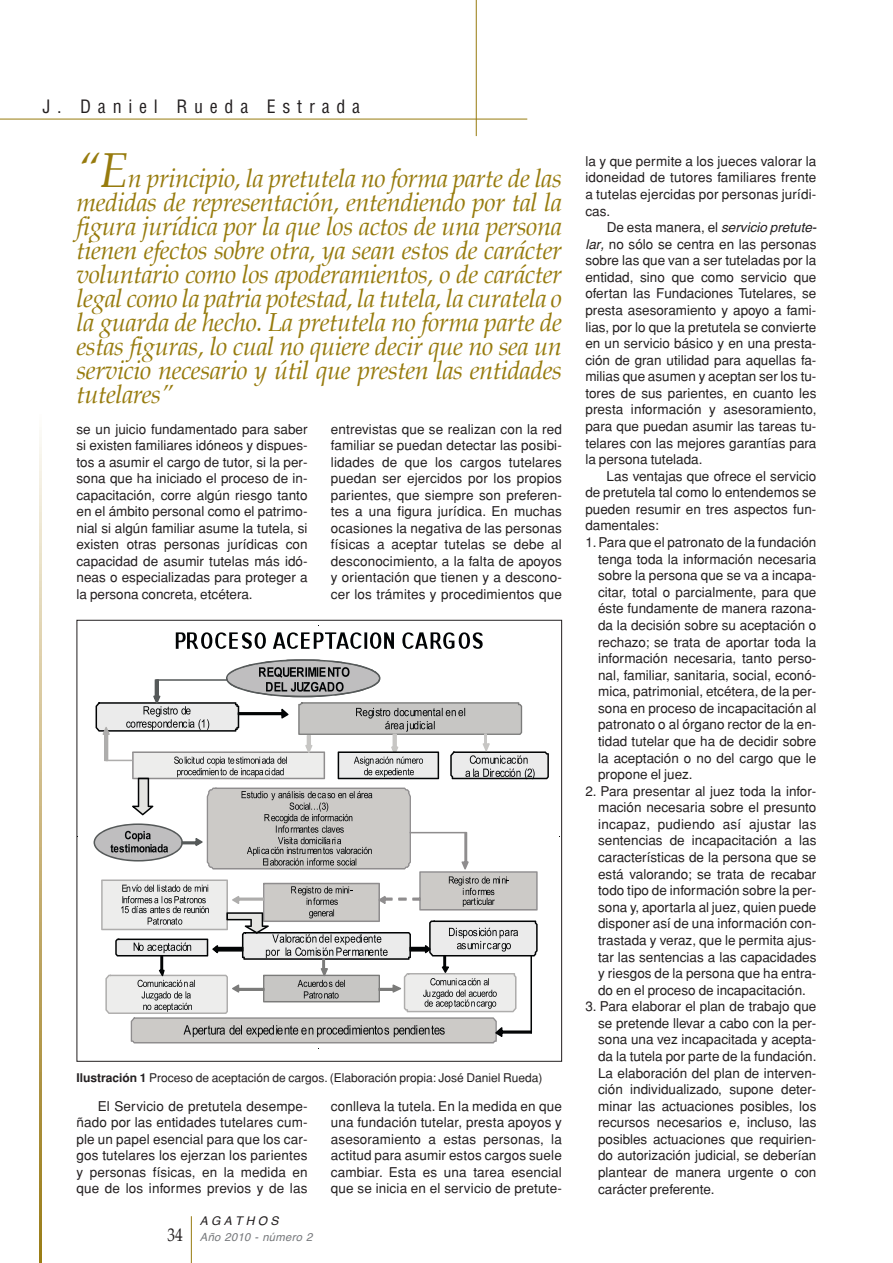
<style>
.page{position:relative;width:893px;height:1263px;background:#fff}
.page>*{position:absolute;margin:0;border:0;box-sizing:border-box;transform-origin:0 0}
.t1{font:italic 25.5px/24px "Palatino";letter-spacing:-.02em;color:#977b0e;text-align:justify}
.t2{font:condensed 18px "Helvetica";letter-spacing:.375em;color:#231f20}
.t3{font:18px "Palatino";color:#231f20;scale:.85 1}
.t4{font:13.5px/16.6px "Helvetica";color:#231f20;text-align:justify}
.t5{font:12px "Helvetica";color:#231f20}
.t6{font:italic 12px "Helvetica";letter-spacing:.28em;color:#231f20}
.t7{font:italic 11.25px "Helvetica";letter-spacing:.03em;color:#76787b}
.s1{font-size:48px}
.s2{font-weight:700}
.s3{font-style:italic}
</style>
<div class="page">
<svg style="left:39px;top:434px;width:2px;height:829px;background:#c8b57d"></svg>
<hr style="left:191px;top:1216px;width:1px;height:47px;background:#977b0e">
<hr style="left:0;top:119px;width:527px;height:1px;background:#977b0e">
<hr style="left:476px;top:0;width:1px;height:136px;background:#977b0e">
<svg style="left:176px;top:632px;width:307px;height:17px"></svg>
<svg style="left:94px;top:659px;width:455px;height:390px"></svg>
<h2 class="t2" style="left:43px;top:96px;width:319px">J. Daniel Rueda Estrada</h2>
<p class="t1" style="left:77px;top:168px;width:487px"><span class="s1">“E</span>n principio, la pretutela no forma parte de las medidas de representación, entendiendo por tal la figura jurídica por la que los actos de una persona tienen efectos sobre otra, ya sean estos de carácter voluntario como los apoderamientos, o de carácter legal como la patria potestad, la tutela, la curatela o la guarda de hecho. La pretutela no forma parte de estas figuras, lo cual no quiere decir que no sea un servicio necesario y útil que presten las entidades tutelares”</p>
<p class="t4" style="left:77px;top:421px;width:233px">se un juicio fundamentado para saber si existen familiares idóneos y dispues&shy;tos a asumir el cargo de tutor, si la per&shy;sona que ha iniciado el proceso de in&shy;capacitación, corre algún riesgo tanto en el ámbito personal como el patrimo&shy;nial si algún familiar asume la tutela, si existen otras personas jurídicas con capacidad de asumir tutelas más idó&shy;neas o especializadas para proteger a la persona concreta, etcétera.</p>
<p class="t4" style="left:331px;top:421px;width:233px">entrevistas que se realizan con la red familiar se puedan detectar las posibi&shy;lidades de que los cargos tutelares puedan ser ejercidos por los propios parientes, que siempre son preferen&shy;tes a una figura jurídica. En muchas ocasiones la negativa de las personas físicas a aceptar tutelas se debe al desconocimiento, a la falta de apoyos y orientación que tienen y a descono&shy;cer los trámites y procedimientos que</p>
<p class="t5" style="left:77px;top:1071px;width:467px"><span class="s2">Ilustración 1</span> Proceso de aceptación de cargos. (Elaboración propia: José Daniel Rueda)</p>
<p class="t4" style="left:76px;top:1097px;width:233px;text-indent:21px">El Servicio de pretutela desempe&shy;ñado por las entidades tutelares cum&shy;ple un papel esencial para que los car&shy;gos tutelares los ejerzan los parientes y personas físicas, en la medida en que de los informes previos y de las</p>
<h2 class="t3" style="left:168px;top:1226px;width:19px">34</h2>
<p class="t6" style="left:200px;top:1215px;width:80px">AGATHOS</p>
<p class="t7" style="left:200px;top:1233px;width:114px">Año 2010 - número 2</p>
<p class="t4" style="left:331px;top:1097px;width:233px">conlleva la tutela. En la medida en que una fundación tutelar, presta apoyos y asesoramiento a estas personas, la actitud para asumir estos cargos suele cambiar. Esta es una tarea esencial que se inicia en el servicio de pretute-</p>
<p class="t4" style="left:585px;top:153px;width:233px">la y que permite a los jueces valorar la idoneidad de tutores familiares frente a tutelas ejercidas por personas jurídi&shy;cas.</p>
<p class="t4" style="left:585px;top:219px;width:233px;text-indent:21px">De esta manera, el <span class="s3">servicio pretute&shy;lar,</span> no sólo se centra en las personas sobre las que van a ser tuteladas por la entidad, sino que como servicio que ofertan las Fundaciones Tutelares, se presta asesoramiento y apoyo a fami&shy;lias, por lo que la pretutela se convierte en un servicio básico y en una presta&shy;ción de gran utilidad para aquellas fa&shy;milias que asumen y aceptan ser los tu&shy;tores de sus parientes, en cuanto les presta información y asesoramiento, para que puedan asumir las tareas tu&shy;telares con las mejores garantías para la persona tutelada.</p>
<p class="t4" style="left:607px;top:468px;width:211px">Las ventajas que ofrece el servicio</p>
<p class="t4" style="left:585px;top:484px;width:233px">de pretutela tal como lo entendemos se</p>
<p class="t4" style="left:585px;top:501px;width:233px">pueden resumir en tres aspectos fun-</p>
<p class="t4" style="left:585px;top:517px;width:75px">damentales:</p>
<p class="t4" style="left:585px;top:534px;width:233px">1.Para que el patronato de la fundación</p>
<p class="t4" style="left:598px;top:551px;width:220px">tenga toda la información necesaria</p>
<p class="t4" style="left:598px;top:567px;width:220px">sobre la persona que se va a incapa-</p>
<p class="t4" style="left:598px;top:584px;width:220px">citar, total o parcialmente, para que</p>
<p class="t4" style="left:598px;top:600px;width:220px">éste fundamente de manera razona-</p>
<p class="t4" style="left:598px;top:617px;width:220px">da la decisión sobre su aceptación o</p>
<p class="t4" style="left:598px;top:633px;width:220px">rechazo; se trata de aportar toda la</p>
<p class="t4" style="left:598px;top:650px;width:220px">información necesaria, tanto perso-</p>
<p class="t4" style="left:598px;top:667px;width:220px">nal, familiar, sanitaria, social, econó-</p>
<p class="t4" style="left:598px;top:683px;width:220px">mica, patrimonial, etcétera, de la per-</p>
<p class="t4" style="left:598px;top:700px;width:220px">sona en proceso de incapacitación al</p>
<p class="t4" style="left:598px;top:716px;width:220px">patronato o al órgano rector de la en-</p>
<p class="t4" style="left:598px;top:733px;width:220px">tidad tutelar que ha de decidir sobre</p>
<p class="t4" style="left:598px;top:749px;width:220px">la aceptación o no del cargo que le</p>
<p class="t4" style="left:598px;top:766px;width:96px">propone el juez.</p>
<p class="t4" style="left:598px;top:783px;width:220px;text-indent:-13px">2. Para presentar al juez toda la infor&shy;mación necesaria sobre el presunto incapaz, pudiendo así ajustar las sentencias de incapacitación a las características de la persona que se está valorando; se trata de recabar todo tipo de información sobre la per&shy;sona y, aportarla al juez, quien puede disponer así de una información con&shy;trastada y veraz, que le permita ajus&shy;tar las sentencias a las capacidades y riesgos de la persona que ha entra&shy;do en el proceso de incapacitación.</p>
<p class="t4" style="left:598px;top:998px;width:220px;text-indent:-13px">3. Para elaborar el plan de trabajo que se pretende llevar a cabo con la per&shy;sona una vez incapacitada y acepta&shy;da la tutela por parte de la fundación.<br>La elaboración del plan de interven&shy;ción individualizado, supone deter&shy;minar las actuaciones posibles, los recursos necesarios e, incluso, las posibles actuaciones que requirien&shy;do autorización judicial, se deberían plantear de manera urgente o con carácter preferente.</p>
</div>
